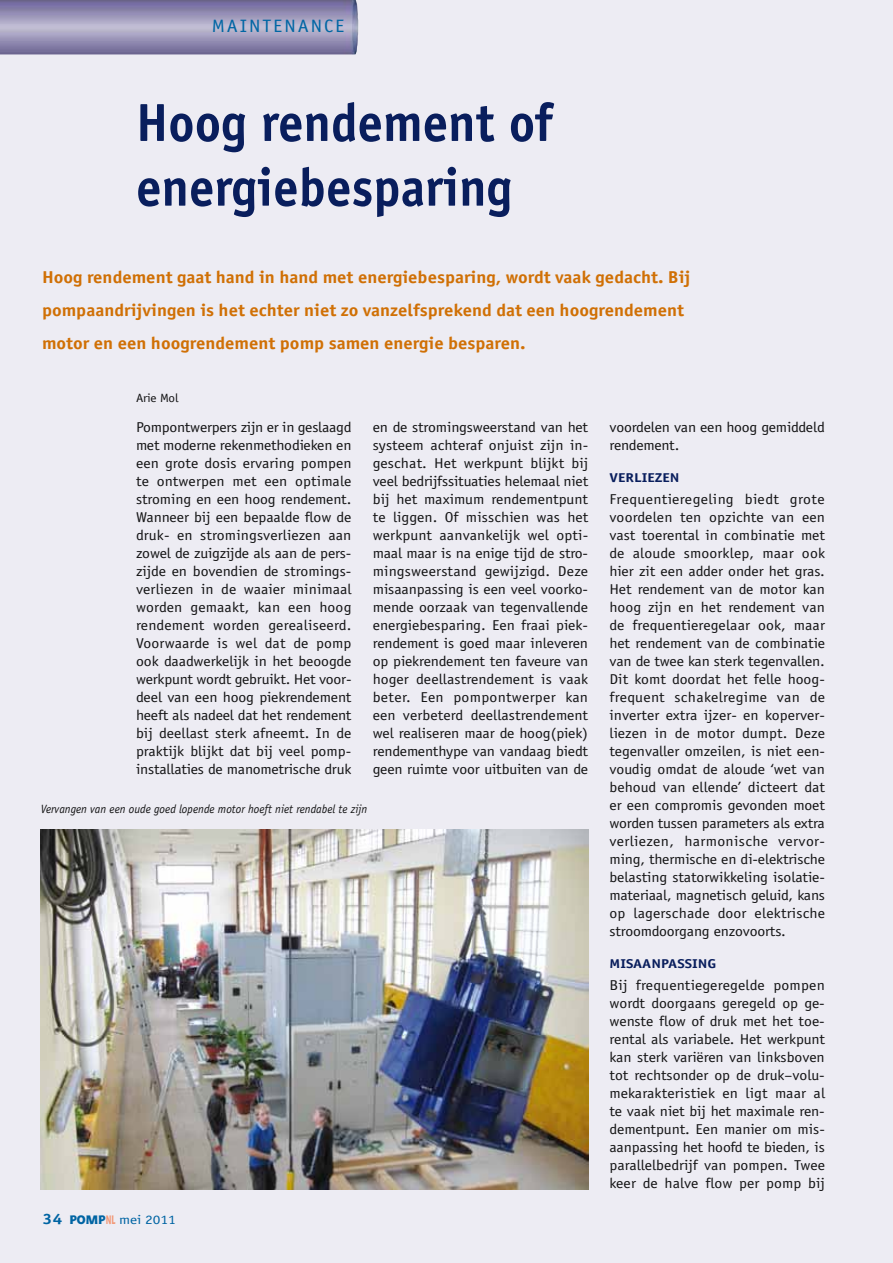
<style>
.page{position:relative;width:893px;height:1263px;background:#edecf3}
.page>*{position:absolute;margin:0;border:0;box-sizing:border-box;transform-origin:0 0}
.t1{font:700 53.7px/64.7px "Officina Sans Std";color:#091e5d;scale:.95 1}
.t2{font:18px "Officina Sans Std";letter-spacing:.1em;color:#0066a4;scale:1.1 1}
.t3{font:700 17.25px/33px "Officina Sans Std";color:#d07005;scale:1.08 1}
.t4{font:14.4px/18px "Officina Sans Std";letter-spacing:-.01em;color:#141415;text-align:justify;scale:1.1 1}
.t5{font:700 12.9px "Officina Sans Std";color:#091e5d;scale:1.2 1}
.t6{font:12.9px "Officina Sans Std";color:#0064a3;scale:1.2 1}
.t7{font:italic 12px "Officina Sans Std";color:#141415;scale:.96 1}
.t8{font:12px "Officina Sans Std";letter-spacing:-.01em;color:#141415;scale:1.1 1}
.s1{font-weight:700;font-size:15px}
.s2{font-family:"Shannon";font-weight:800;font-size:12px}
.s3{font-family:"Shannon";font-weight:800;font-size:12px;color:#f29a79}
</style>
<div class="page">
<img style="left:0;top:0;width:359px;height:54px">
<img style="left:40px;top:829px;width:548px;height:360px">
<p class="t2" style="left:212px;top:15px;width:122px">MAINTENANCE</p>
<h1 class="t1" style="left:136px;top:90px;width:441px">Hoog rendement of energiebesparing</h1>
<p class="t3" style="left:42px;top:260px;width:602px">Hoog rendement gaat hand in hand met energiebesparing, wordt vaak gedacht. Bij pompaandrijvingen is het echter niet zo vanzelfsprekend dat een hoogrendement motor en een hoogrendement pomp samen energie besparen.</p>
<p class="t8" style="left:136px;top:391px;width:40px">Arie Mol</p>
<p class="t4" style="left:136px;top:418px;width:197px">Pompontwerpers zijn er in geslaagd met moderne rekenmethodieken en een grote dosis ervaring pompen te ontwerpen met een optimale stroming en een hoog rendement.<br>Wanneer bij een bepaalde flow de druk- en stromingsverliezen aan zowel de zuigzijde als aan de pers&shy;zijde en bovendien de stromings&shy;verliezen in de waaier minimaal worden gemaakt, kan een hoog rendement worden gerealiseerd.<br>Voorwaarde is wel dat de pomp ook daadwerkelijk in het beoogde werkpunt wordt gebruikt. Het voor&shy;deel van een hoog piekrendement heeft als nadeel dat het rendement bij deellast sterk afneemt. In de praktijk blijkt dat bij veel pomp&shy;installaties de manometrische druk</p>
<p class="t4" style="left:373px;top:418px;width:197px">en de stromingsweerstand van het systeem achteraf onjuist zijn in&shy;geschat. Het werkpunt blijkt bij veel bedrijfssituaties helemaal niet bij het maximum rendementpunt te liggen. Of misschien was het werkpunt aanvankelijk wel opti&shy;maal maar is na enige tijd de stro&shy;mingsweerstand gewijzigd. Deze misaanpassing is een veel voorko&shy;mende oorzaak van tegenvallende energiebesparing. Een fraai piek&shy;rendement is goed maar inleveren op piekrendement ten faveure van hoger deellastrendement is vaak beter. Een pompontwerper kan een verbeterd deellastrendement wel realiseren maar de hoog(piek) rendementhype van vandaag biedt geen ruimte voor uitbuiten van de</p>
<p class="t4" style="left:609px;top:418px;width:197px">voordelen van een hoog gemiddeld rendement.</p>
<p class="t5" style="left:609px;top:469px;width:60px">Verliezen</p>
<p class="t4" style="left:609px;top:490px;width:197px">Frequentieregeling biedt grote voordelen ten opzichte van een vast toerental in combinatie met de aloude smoorklep, maar ook hier zit een adder onder het gras.<br>Het rendement van de motor kan hoog zijn en het rendement van de frequentieregelaar ook, maar het rendement van de combinatie van de twee kan sterk tegenvallen.<br>Dit komt doordat het felle hoog&shy;frequent schakelregime van de inverter extra ijzer- en koperver&shy;liezen in de motor dumpt. Deze tegenvaller omzeilen, is niet een&shy;voudig omdat de aloude ‘wet van behoud van ellende’ dicteert dat er een compromis gevonden moet worden tussen parameters als extra verliezen, harmonische vervor&shy;ming, thermische en di-elektrische belasting statorwikkeling isolatie&shy;materiaal, magnetisch geluid, kans op lagerschade door elektrische stroomdoorgang enzovoorts.</p>
<p class="t5" style="left:609px;top:955px;width:91px">Misaanpassing</p>
<p class="t4" style="left:609px;top:976px;width:197px">Bij frequentiegeregelde pompen wordt doorgaans geregeld op ge&shy;wenste flow of druk met het toe&shy;rental als variabele. Het werkpunt kan sterk variëren van linksboven tot rechtsonder op de druk–volu&shy;mekarakteristiek en ligt maar al te vaak niet bij het maximale ren&shy;dementpunt. Een manier om mis&shy;aanpassing het hoofd te bieden, is parallelbedrijf van pompen. Twee keer de halve flow per pomp bij</p>
<p class="t7" style="left:41px;top:802px;width:341px">Vervangen van een oude goed lopende motor hoeft niet rendabel te zijn</p>
<p class="t6" style="left:43px;top:1212px;width:113px"><span class="s1">34</span> <span class="s2">POMP</span><span class="s3">NL</span> mei 2011</p>
</div>
